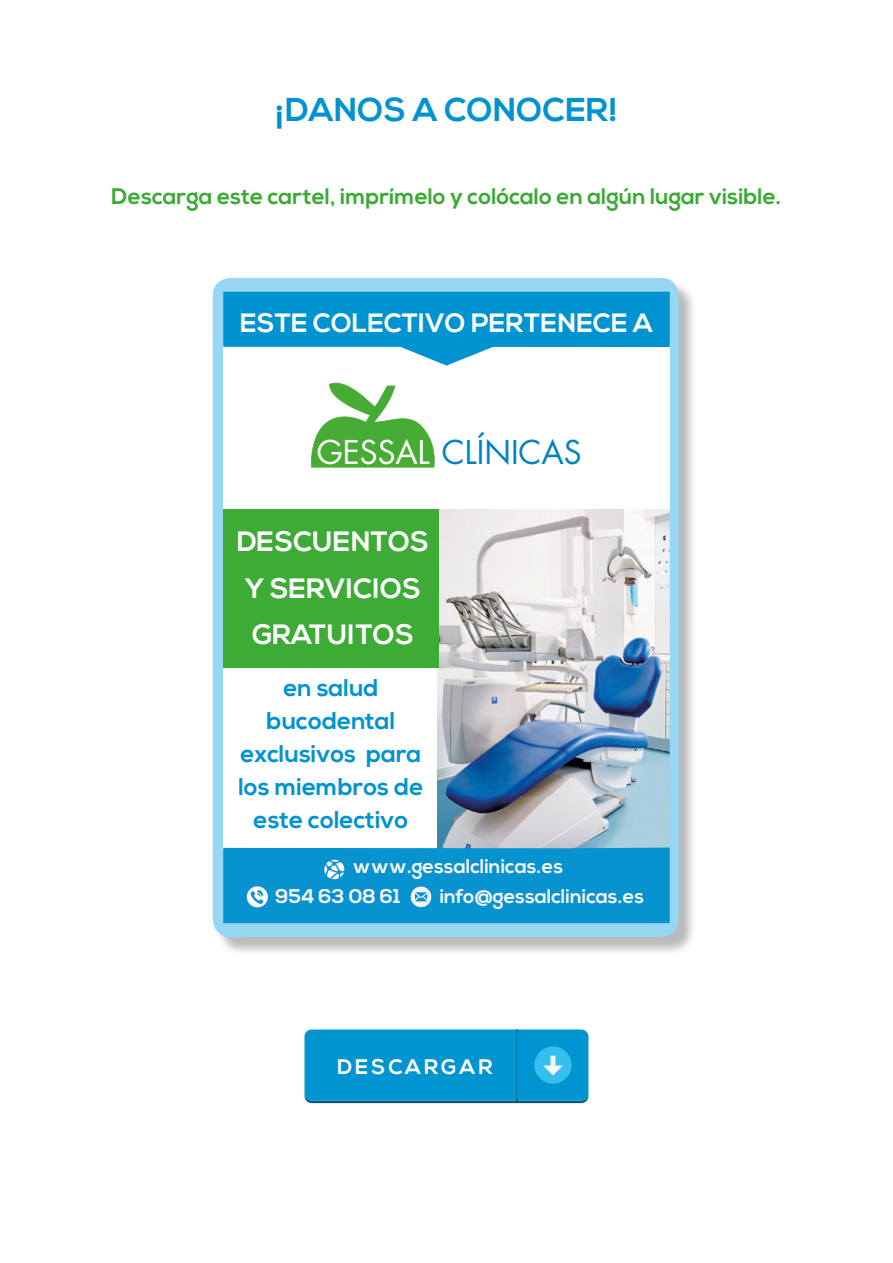
<style>
.page{position:relative;width:893px;height:1263px;background:#fff}
.page>*{position:absolute;margin:0;border:0;box-sizing:border-box;transform-origin:0 0}
.t1{font:700 33px "Nexa";letter-spacing:.01em;color:#0093cf}
.t2{font:31.95px "Futura Std";color:#0082c3}
.t3{font:700 27.9px/46.3px "Nexa";color:#fff}
.t4{font:700 26.4px "Nexa";color:#fff}
.t5{font:700 24.3px/33.2px "Nexa";color:#0093d1;text-align:center}
.t6{font:700 22.5px "Nexa";color:#3baa35}
.t7{font:700 21px "Nexa";letter-spacing:.14em;color:#fff}
.t8{font:700 19.8px/30.6px "Nexa";color:#f6f6f6}
.s1{color:#fff}
</style>
<div class="page">
<div style="left:215px;top:280px;width:482px;height:676px;background:#1d1d1b;opacity:.75"></div>
<div style="left:213px;top:278px;width:466px;height:659px;background:#97d7f3;border-radius:18px"></div>
<div style="left:223px;top:344px;width:447px;height:166px;background:#fff"></div>
<div style="left:223px;top:668px;width:215px;height:181px;background:#fff"></div>
<img style="left:438px;top:509px;width:232px;height:338px">
<img style="left:438px;top:668px;width:1px;height:179px">
<div style="left:223px;top:509px;width:215px;height:159px;background:#3fab37"></div>
<svg style="left:223px;top:292px;width:447px;height:74px"></svg>
<div style="left:223px;top:847px;width:447px;height:76px;background:#0792d0"></div>
<svg style="left:311px;top:382px;width:124px;height:85px"></svg>
<svg style="left:304px;top:1029px;width:284px;height:74px;background:#0896cf"></svg>
<p class="t1" style="left:275px;top:90px;width:345px">¡DANOS A CONOCER!</p>
<p class="t6" style="left:112px;top:183px;width:671px">Descarga este cartel, imprímelo y colócalo en algún lugar visible.</p>
<p class="t4" style="left:240px;top:308px;width:414px">ESTE COLECTIVO PERTENECE A</p>
<p class="t2" style="left:317px;top:431px;width:266px"><span class="s1">GESSAL</span> CLÍNICAS</p>
<p class="t3" style="left:237px;top:520px;width:193px">DESCUENTOS<br>Y SERVICIOS<br>GRATUITOS</p>
<p class="t5" style="left:238px;top:672px;width:187px">en salud bucodental exclusivos para los miembros de este colectivo</p>
<p class="t8" style="left:275px;top:851px;width:289px;text-indent:78px">www.gessalclinicas.es<br>954 63 08 61</p>
<p class="t8" style="left:440px;top:882px;width:206px">info@gessalclinicas.es</p>
<p class="t7" style="left:337px;top:1055px;width:157px">DESCARGAR</p>
</div>
